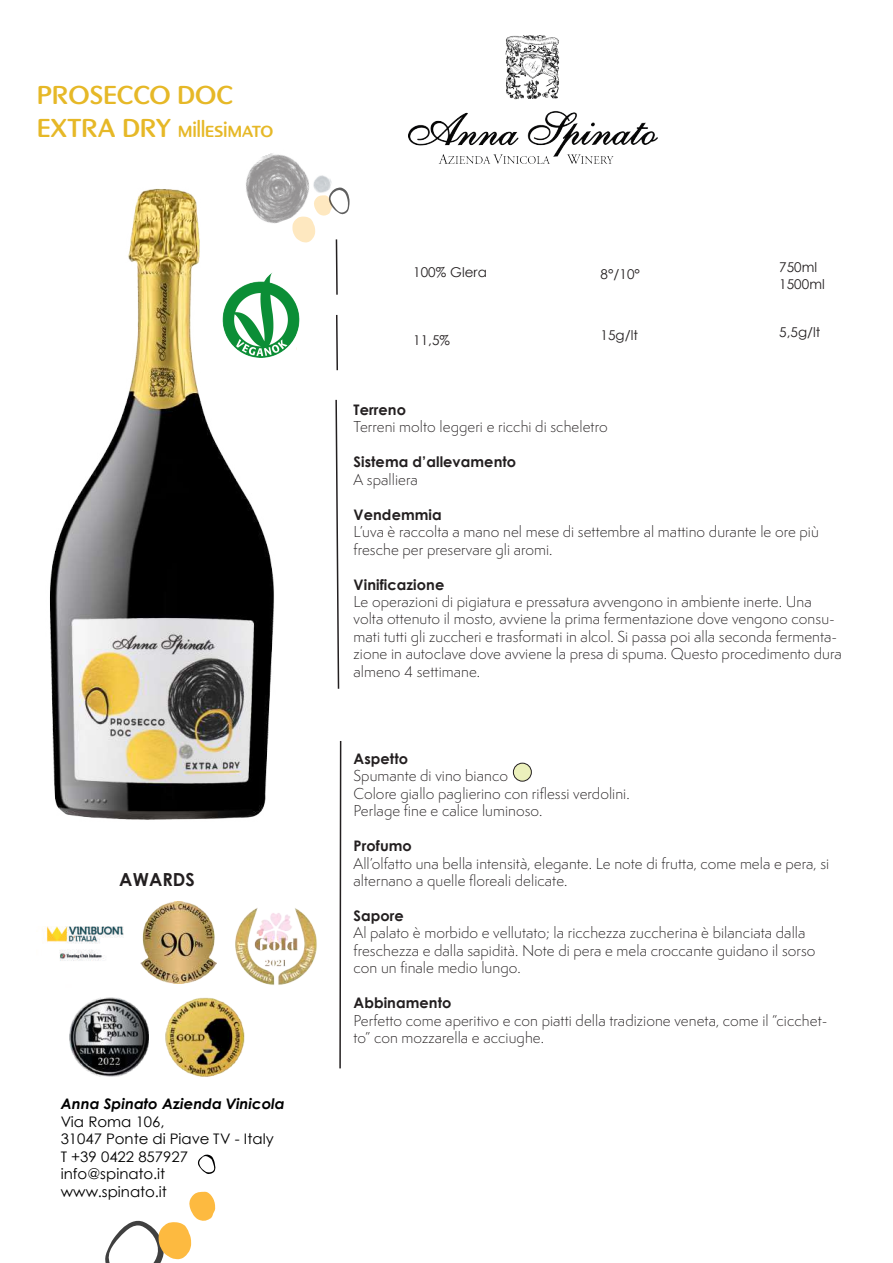
<style>
.page{position:relative;width:893px;height:1263px;background:#fff}
.page>*{position:absolute;margin:0;border:0;box-sizing:border-box;transform-origin:0 0}
.t1{font:500 27px "Pinot Grigio Modern";letter-spacing:.005em;color:#e6b827}
.t2{font:500 21px "Pinot Grigio Modern";letter-spacing:.005em;color:#e6b827}
.t3{font:700 18px "Century Gothic";letter-spacing:.005em;color:#231f20}
.t4{font:300 14.55px/17.4px "Semplicita Pro";letter-spacing:.005em;color:#231f20}
.t5{font:700 14.55px "Century Gothic";letter-spacing:.005em;color:#231f20}
.t6{font:14.55px/17.4px "Century Gothic";color:#000001}
.t7{font:italic 700 14.55px "Century Gothic";color:#000001}
.t8{font:13.5px/16.2px "Century Gothic";letter-spacing:.005em;color:#231f20}
.s1{font-size:27px}
</style>
<div class="page">
<svg style="left:339px;top:843px;width:3px;height:226px"></svg>
<img style="left:247px;top:153px;width:79px;height:24px">
<img style="left:408px;top:36px;width:250px;height:127px">
<svg style="left:198px;top:1154px;width:17px;height:20px"></svg>
<div style="left:513px;top:763px;width:18px;height:18px;background:#ecf1bc;border-radius:50%"></div>
<div style="left:513px;top:763px;width:19px;height:18px;border:1px solid #231f20;border-radius:50%"></div>
<svg style="left:105px;top:1191px;width:110px;height:72px"></svg>
<img style="left:140px;top:902px;width:77px;height:81px">
<img style="left:235px;top:908px;width:82px;height:77px">
<img style="left:165px;top:997px;width:80px;height:80px">
<img style="left:69px;top:998px;width:79px;height:79px">
<img style="left:46px;top:926px;width:78px;height:35px">
<img style="left:50px;top:177px;width:300px;height:666px">
<h1 class="t1" style="left:37px;top:82px;width:197px">PROSECCO DOC</h1>
<h2 class="t2" style="left:37px;top:119px;width:238px"><span class="s1">EXTRA DRY</span> millesimato</h2>
<p class="t3" style="left:119px;top:866px;width:77px">AWARDS</p>
<p class="t7" style="left:61px;top:1093px;width:226px">Anna Spinato Azienda Vinicola</p>
<p class="t6" style="left:61px;top:1112px;width:215px">Via Roma 106,<br>31047 Ponte di Piave TV - Italy<br>T +39 0422 857927 info@spinato.it www.spinato.it</p>
<p class="t8" style="left:413px;top:264px;width:75px">100% Glera</p>
<p class="t8" style="left:413px;top:332px;width:38px">11,5%</p>
<p class="t8" style="left:600px;top:266px;width:41px">8°/10°</p>
<p class="t8" style="left:779px;top:259px;width:47px">750ml<br>1500ml</p>
<p class="t8" style="left:600px;top:327px;width:39px">15g/lt</p>
<p class="t8" style="left:779px;top:324px;width:43px">5,5g/lt</p>
<p class="t5" style="left:354px;top:399px;width:54px">Terreno</p>
<p class="t4" style="left:354px;top:418px;width:256px">Terreni molto leggeri e ricchi di scheletro</p>
<p class="t5" style="left:354px;top:451px;width:164px">Sistema d’allevamento</p>
<p class="t4" style="left:354px;top:471px;width:66px">A spalliera</p>
<p class="t5" style="left:354px;top:503px;width:90px">Vendemmia</p>
<p class="t4" style="left:354px;top:523px;width:467px">L’uva è raccolta a mano nel mese di settembre al mattino durante le ore più fresche per preservare gli aromi.</p>
<p class="t5" style="left:354px;top:573px;width:92px">Vinificazione</p>
<p class="t4" style="left:354px;top:593px;width:490px">Le operazioni di pigiatura e pressatura avvengono in ambiente inerte. Una volta ottenuto il mosto, avviene la prima fermentazione dove vengono consu&shy;mati tutti gli zuccheri e trasformati in alcol. Si passa poi alla seconda fermenta&shy;zione in autoclave dove avviene la presa di spuma. Questo procedimento dura almeno 4 settimane.</p>
<p class="t5" style="left:354px;top:747px;width:56px">Aspetto</p>
<p class="t4" style="left:354px;top:767px;width:278px">Spumante di vino bianco<br>Colore giallo paglierino con riflessi verdolini.<br>Perlage fine e calice luminoso.</p>
<p class="t5" style="left:354px;top:835px;width:60px">Profumo</p>
<p class="t4" style="left:354px;top:854px;width:477px">All’olfatto una bella intensità, elegante. Le note di frutta, come mela e pera, si alternano a quelle floreali delicate.</p>
<p class="t5" style="left:354px;top:904px;width:52px">Sapore</p>
<p class="t4" style="left:354px;top:924px;width:463px">Al palato è morbido e vellutato; la ricchezza zuccherina è bilanciata dalla freschezza e dalla sapidità. Note di pera e mela croccante guidano il sorso con un finale medio lungo.</p>
<p class="t5" style="left:354px;top:992px;width:99px">Abbinamento</p>
<p class="t4" style="left:354px;top:1011px;width:476px">Perfetto come aperitivo e con piatti della tradizione veneta, come il “cicchet&shy;to” con mozzarella e acciughe.</p>
</div>
